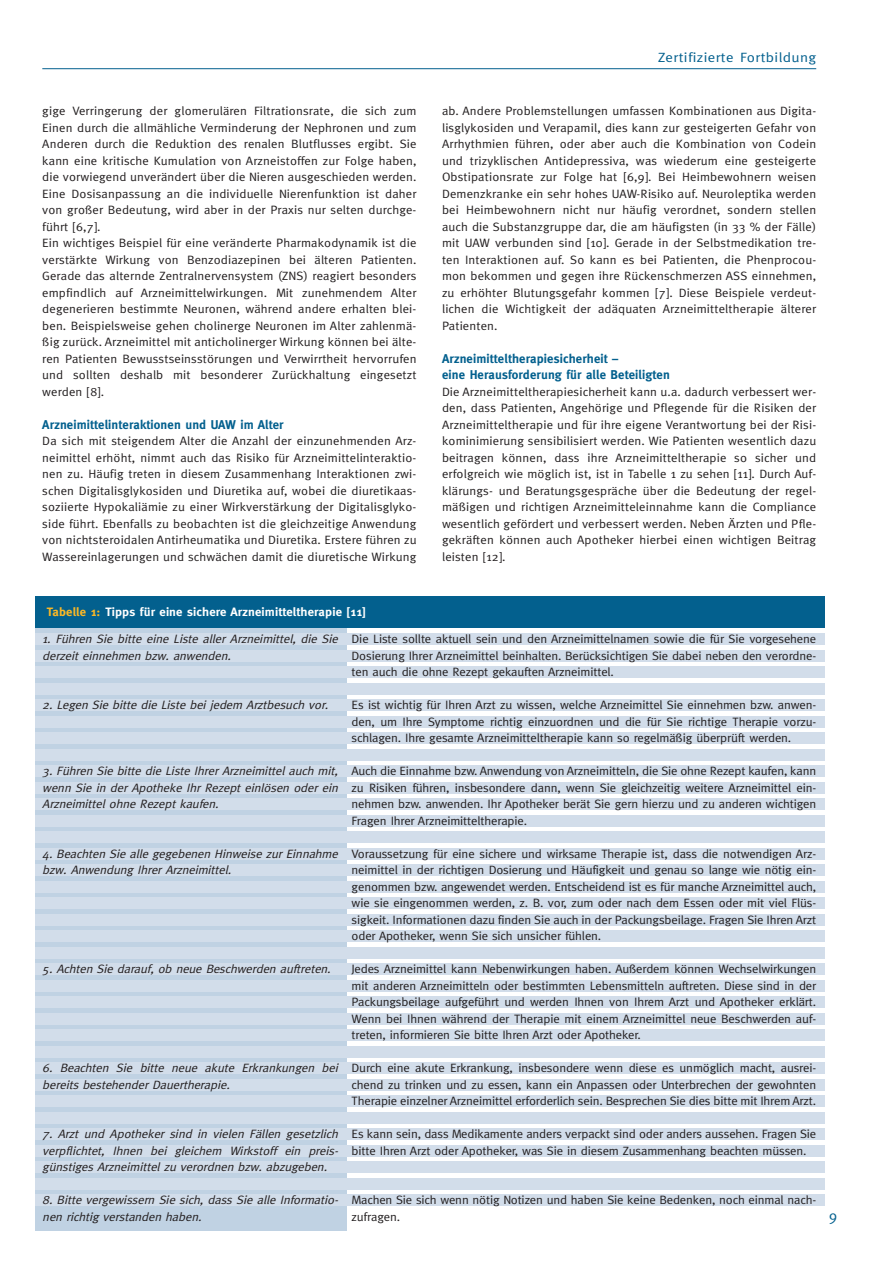
<style>
.page{position:relative;width:893px;height:1263px;background:#fff}
.page>*{position:absolute;margin:0;border:0;box-sizing:border-box;transform-origin:0 0}
.t1{font:15px "Meta";color:#03608e}
.t2{font:13.5px "Meta";letter-spacing:.025em;color:#03608e;scale:1.11 1}
.t3{font:700 12.75px/16.5px "Meta";letter-spacing:.01em;color:#03608e}
.t4{font:12.15px/16.5px "Meta";letter-spacing:.01em;color:#231f20;text-align:justify;scale:1.05 1}
.t5{font:italic 12.15px/16.5px "Meta";letter-spacing:-.01em;color:#231f20;scale:1.05 1}
.t6{font:12.15px/16.5px "Meta";letter-spacing:-.01em;color:#231f20;scale:1.05 1}
.t7{font:700 12.15px "Meta";letter-spacing:.01em;color:#fff;scale:1.05 1}
.s1{color:#fcb825}
</style>
<div class="page">
<div style="left:35px;top:626px;width:312px;height:604px;background:#c0d2e3"></div>
<div style="left:35px;top:633px;width:790px;height:12px;background:#d2ddea"></div>
<div style="left:35px;top:650px;width:790px;height:11px;background:#d2ddea"></div>
<div style="left:35px;top:666px;width:790px;height:12px;background:#d2ddea"></div>
<div style="left:35px;top:683px;width:790px;height:12px;background:#d2ddea"></div>
<div style="left:35px;top:699px;width:790px;height:12px;background:#d2ddea"></div>
<div style="left:35px;top:716px;width:790px;height:12px;background:#d2ddea"></div>
<div style="left:35px;top:732px;width:790px;height:12px;background:#d2ddea"></div>
<div style="left:35px;top:749px;width:790px;height:12px;background:#d2ddea"></div>
<div style="left:35px;top:765px;width:790px;height:12px;background:#d2ddea"></div>
<div style="left:35px;top:782px;width:790px;height:12px;background:#d2ddea"></div>
<div style="left:35px;top:798px;width:790px;height:12px;background:#d2ddea"></div>
<div style="left:35px;top:815px;width:790px;height:12px;background:#d2ddea"></div>
<div style="left:35px;top:831px;width:790px;height:12px;background:#d2ddea"></div>
<div style="left:35px;top:848px;width:790px;height:12px;background:#d2ddea"></div>
<div style="left:35px;top:864px;width:790px;height:12px;background:#d2ddea"></div>
<div style="left:35px;top:881px;width:790px;height:12px;background:#d2ddea"></div>
<div style="left:35px;top:897px;width:790px;height:12px;background:#d2ddea"></div>
<div style="left:35px;top:914px;width:790px;height:12px;background:#d2ddea"></div>
<div style="left:35px;top:930px;width:790px;height:12px;background:#d2ddea"></div>
<div style="left:35px;top:947px;width:790px;height:12px;background:#d2ddea"></div>
<div style="left:35px;top:963px;width:790px;height:12px;background:#d2ddea"></div>
<div style="left:35px;top:980px;width:790px;height:12px;background:#d2ddea"></div>
<div style="left:35px;top:996px;width:790px;height:12px;background:#d2ddea"></div>
<div style="left:35px;top:1013px;width:790px;height:12px;background:#d2ddea"></div>
<div style="left:35px;top:1029px;width:790px;height:12px;background:#d2ddea"></div>
<div style="left:35px;top:1046px;width:790px;height:12px;background:#d2ddea"></div>
<div style="left:35px;top:1062px;width:790px;height:12px;background:#d2ddea"></div>
<div style="left:35px;top:1079px;width:790px;height:12px;background:#d2ddea"></div>
<div style="left:35px;top:1095px;width:790px;height:12px;background:#d2ddea"></div>
<div style="left:35px;top:1112px;width:790px;height:12px;background:#d2ddea"></div>
<div style="left:35px;top:1128px;width:790px;height:12px;background:#d2ddea"></div>
<div style="left:35px;top:1145px;width:790px;height:12px;background:#d2ddea"></div>
<div style="left:35px;top:1161px;width:790px;height:12px;background:#d2ddea"></div>
<div style="left:35px;top:1178px;width:790px;height:12px;background:#d2ddea"></div>
<div style="left:35px;top:1194px;width:790px;height:12px;background:#d2ddea"></div>
<div style="left:35px;top:597px;width:790px;height:31px;background:#03608e"></div>
<hr style="left:42px;top:68px;width:774px;height:1px;background:#03608e">
<p class="t4" style="left:42px;top:104px;width:358px;text-align:left">gige Verringerung der glomerulären Filtrationsrate, die sich zum Einen durch die allmähliche Verminderung der Nephronen und zum Anderen durch die Reduktion des renalen Blutflusses ergibt. Sie kann eine kritische Kumulation von Arzneistoffen zur Folge haben, die vorwiegend unverändert über die Nieren ausgeschieden werden.<br>Eine Dosisanpassung an die individuelle Nierenfunktion ist daher von großer Bedeutung, wird aber in der Praxis nur selten durchge&shy;führt [6,7].<br>Ein wichtiges Beispiel für eine veränderte Pharmakodynamik ist die verstärkte Wirkung von Benzodiazepinen bei älteren Patienten.<br>Gerade das alternde Zentralnervensystem (ZNS) reagiert besonders empfindlich auf Arzneimittelwirkungen. Mit zunehmendem Alter degenerieren bestimmte Neuronen, während andere erhalten blei&shy;ben. Beispielsweise gehen cholinerge Neuronen im Alter zahlenmä&shy;ßig zurück. Arzneimittel mit anticholinerger Wirkung können bei älte&shy;ren Patienten Bewusstseinsstörungen und Verwirrtheit hervorrufen und sollten deshalb mit besonderer Zurückhaltung eingesetzt werden [8].</p>
<p class="t3" style="left:42px;top:417px;width:243px">Arzneimittelinteraktionen und UAW im Alter</p>
<p class="t4" style="left:42px;top:434px;width:358px">Da sich mit steigendem Alter die Anzahl der einzunehmenden Arz&shy;neimittel erhöht, nimmt auch das Risiko für Arzneimittelinteraktio&shy;nen zu. Häufig treten in diesem Zusammenhang Interaktionen zwi&shy;schen Digitalisglykosiden und Diuretika auf, wobei die diuretikaas&shy;soziierte Hypokaliämie zu einer Wirkverstärkung der Digitalisglyko&shy;side führt. Ebenfalls zu beobachten ist die gleichzeitige Anwendung von nichtsteroidalen Antirheumatika und Diuretika. Erstere führen zu Wassereinlagerungen und schwächen damit die diuretische Wirkung</p>
<p class="t2" style="left:658px;top:53px;width:144px">Zertifizierte Fortbildung</p>
<p class="t4" style="left:442px;top:104px;width:358px">ab. Andere Problemstellungen umfassen Kombinationen aus Digita&shy;lisglykosiden und Verapamil, dies kann zur gesteigerten Gefahr von Arrhythmien führen, oder aber auch die Kombination von Codein und trizyklischen Antidepressiva, was wiederum eine gesteigerte Obstipationsrate zur Folge hat [6,9]. Bei Heimbewohnern weisen Demenzkranke ein sehr hohes UAW-Risiko auf. Neuroleptika werden bei Heimbewohnern nicht nur häufig verordnet, sondern stellen auch die Substanzgruppe dar, die am häufigsten (in 33 % der Fälle) mit UAW verbunden sind [10]. Gerade in der Selbstmedikation tre&shy;ten Interaktionen auf. So kann es bei Patienten, die Phenprocou&shy;mon bekommen und gegen ihre Rückenschmerzen ASS einnehmen, zu erhöhter Blutungsgefahr kommen [7]. Diese Beispiele verdeut&shy;lichen die Wichtigkeit der adäquaten Arzneimitteltherapie älterer Patienten.</p>
<p class="t3" style="left:442px;top:351px;width:229px">Arzneimitteltherapiesicherheit –<br>eine Herausforderung für alle Beteiligten</p>
<p class="t4" style="left:442px;top:384px;width:358px">Die Arzneimitteltherapiesicherheit kann u.a. dadurch verbessert wer&shy;den, dass Patienten, Angehörige und Pflegende für die Risiken der Arzneimitteltherapie und für ihre eigene Verantwortung bei der Risi&shy;kominimierung sensibilisiert werden. Wie Patienten wesentlich dazu beitragen können, dass ihre Arzneimitteltherapie so sicher und erfolgreich wie möglich ist, ist in Tabelle 1 zu sehen [11]. Durch Auf&shy;klärungs- und Beratungsgespräche über die Bedeutung der regel&shy;mäßigen und richtigen Arzneimitteleinnahme kann die Compliance wesentlich gefördert und verbessert werden. Neben Ärzten und Pfle&shy;gekräften können auch Apotheker hierbei einen wichtigen Beitrag leisten [12].</p>
<p class="t7" style="left:47px;top:607px;width:305px"><span class="s1">Tabelle 1:</span> Tipps für eine sichere Arzneimitteltherapie [11]</p>
<p class="t5" style="left:42px;top:632px;width:285px">1. Führen Sie bitte eine Liste aller Arzneimittel, die Sie derzeit einnehmen bzw. anwenden.</p>
<p class="t5" style="left:42px;top:698px;width:276px">2. Legen Sie bitte die Liste bei jedem Arztbesuch vor.</p>
<p class="t5" style="left:42px;top:764px;width:285px;text-align:justify">3. Führen Sie bitte die Liste Ihrer Arzneimittel auch mit, wenn Sie in der Apotheke Ihr Rezept einlösen oder ein Arzneimittel ohne Rezept kaufen.</p>
<p class="t5" style="left:42px;top:846px;width:285px">4. Beachten Sie alle gegebenen Hinweise zur Einnahme bzw. Anwendung Ihrer Arzneimittel.</p>
<p class="t5" style="left:42px;top:962px;width:278px">5. Achten Sie darauf, ob neue Beschwerden auftreten.</p>
<p class="t5" style="left:42px;top:1061px;width:285px">6. Beachten Sie bitte neue akute Erkrankungen bei bereits bestehender Dauertherapie.</p>
<p class="t5" style="left:42px;top:1127px;width:285px;text-align:justify">7. Arzt und Apotheker sind in vielen Fällen gesetzlich verpflichtet, Ihnen bei gleichem Wirkstoff ein preis&shy;günstiges Arzneimittel zu verordnen bzw. abzugeben.</p>
<p class="t5" style="left:42px;top:1193px;width:285px">8. Bitte vergewissern Sie sich, dass Sie alle Informatio&shy;nen richtig verstanden haben.</p>
<p class="t4" style="left:352px;top:632px;width:444px">Die Liste sollte aktuell sein und den Arzneimittelnamen sowie die für Sie vorgesehene Dosierung Ihrer Arzneimittel beinhalten. Berücksichtigen Sie dabei neben den verordne&shy;ten auch die ohne Rezept gekauften Arzneimittel.</p>
<p class="t4" style="left:352px;top:698px;width:444px">Es ist wichtig für Ihren Arzt zu wissen, welche Arzneimittel Sie einnehmen bzw. anwen&shy;den, um Ihre Symptome richtig einzuordnen und die für Sie richtige Therapie vorzu&shy;schlagen. Ihre gesamte Arzneimitteltherapie kann so regelmäßig überprüft werden.</p>
<p class="t4" style="left:352px;top:764px;width:444px">Auch die Einnahme bzw. Anwendung von Arzneimitteln, die Sie ohne Rezept kaufen, kann zu Risiken führen, insbesondere dann, wenn Sie gleichzeitig weitere Arzneimittel ein&shy;nehmen bzw. anwenden. Ihr Apotheker berät Sie gern hierzu und zu anderen wichtigen Fragen Ihrer Arzneimitteltherapie.</p>
<p class="t4" style="left:352px;top:846px;width:444px">Voraussetzung für eine sichere und wirksame Therapie ist, dass die notwendigen Arz&shy;neimittel in der richtigen Dosierung und Häufigkeit und genau so lange wie nötig ein&shy;genommen bzw. angewendet werden. Entscheidend ist es für manche Arzneimittel auch, wie sie eingenommen werden, z. B. vor, zum oder nach dem Essen oder mit viel Flüs&shy;sigkeit. Informationen dazu finden Sie auch in der Packungsbeilage. Fragen Sie Ihren Arzt oder Apotheker, wenn Sie sich unsicher fühlen.</p>
<p class="t4" style="left:352px;top:962px;width:444px">Jedes Arzneimittel kann Nebenwirkungen haben. Außerdem können Wechselwirkungen mit anderen Arzneimitteln oder bestimmten Lebensmitteln auftreten. Diese sind in der Packungsbeilage aufgeführt und werden Ihnen von Ihrem Arzt und Apotheker erklärt.<br>Wenn bei Ihnen während der Therapie mit einem Arzneimittel neue Beschwerden auf&shy;treten, informieren Sie bitte Ihren Arzt oder Apotheker.</p>
<p class="t4" style="left:352px;top:1061px;width:444px">Durch eine akute Erkrankung, insbesondere wenn diese es unmöglich macht, ausrei&shy;chend zu trinken und zu essen, kann ein Anpassen oder Unterbrechen der gewohnten Therapie einzelner Arzneimittel erforderlich sein. Besprechen Sie dies bitte mit Ihrem Arzt.</p>
<p class="t6" style="left:352px;top:1127px;width:444px">Es kann sein, dass Medikamente anders verpackt sind oder anders aussehen. Fragen Sie bitte Ihren Arzt oder Apotheker, was Sie in diesem Zusammenhang beachten müssen.</p>
<p class="t6" style="left:352px;top:1193px;width:444px">Machen Sie sich wenn nötig Notizen und haben Sie keine Bedenken, noch einmal nach&shy;zufragen.</p>
<p class="t1" style="left:829px;top:1210px;width:10px">9</p>
</div>
